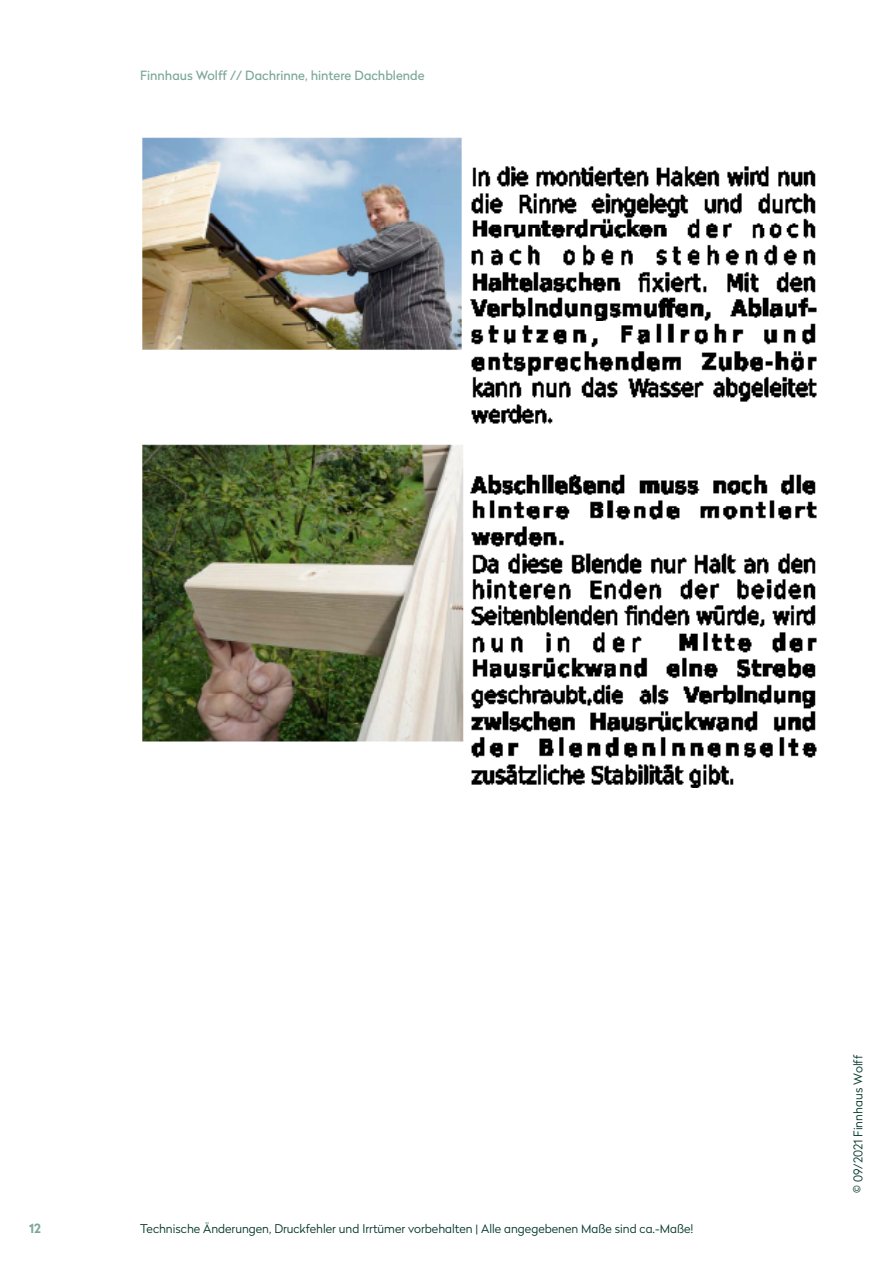
<style>
.page{position:relative;width:893px;height:1263px;background:#fff}
.page>*{position:absolute;margin:0;border:0;box-sizing:border-box;transform-origin:0 0}
.t1{font:12.75px "Radikal";color:#7ca79b}
.t2{font:700 12.75px "Radikal";color:#7ca79b}
.t3{font:300 12px "Radikal";color:#003629}
</style>
<div class="page">
<img style="left:142px;top:137px;width:675px;height:651px">
<p class="t1" style="left:140px;top:67px;width:286px">Finnhaus Wolff // Dachrinne, hintere Dachblende</p>
<p class="t2" style="left:29px;top:1219px;width:13px">12</p>
<p class="t3" style="left:140px;top:1220px;width:555px">Technische Änderungen, Druckfehler und Irrtümer vorbehalten | Alle angegebenen Maße sind ca.-Maße!</p>
<p class="t3" style="left:850px;top:1193px;width:139px;rotate:-90deg">© 09/2021 Finnhaus Wolff</p>
</div>
